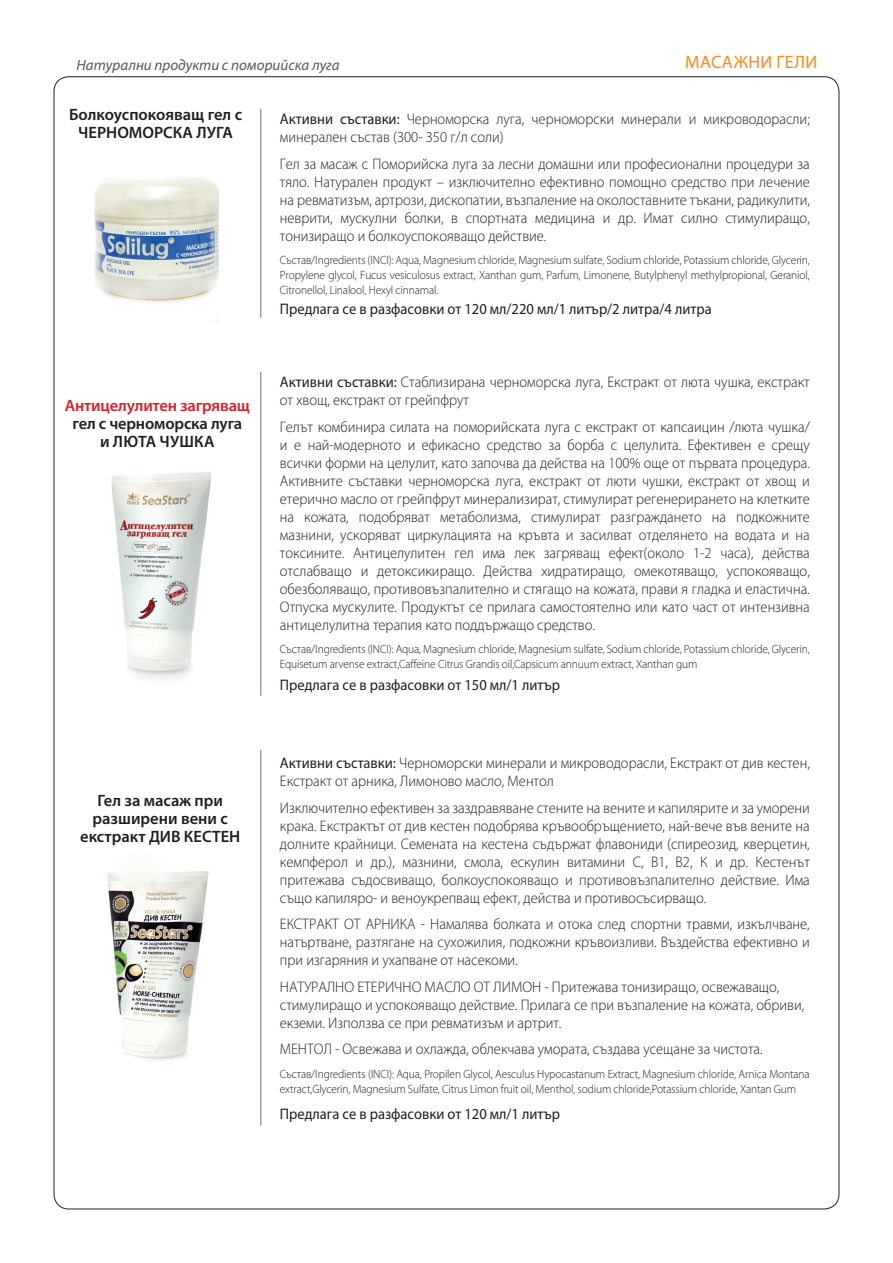
<style>
.page{position:relative;width:893px;height:1263px;background:#fff}
.page>*{position:absolute;margin:0;border:0;box-sizing:border-box;transform-origin:0 0}
.t1{font:18px "Myriad Pro";letter-spacing:.02em;color:#f68c1f}
.t2{font:600 16.5px/18px "Myriad Pro";color:#231f20;text-align:center}
.t3{font:600 16.5px "Myriad Pro";letter-spacing:-.01em;color:#d1232a}
.t4{font:300 15.3px/18px "Myriad Pro";color:#231f20;scale:.95 1}
.t5{font:15.3px "Myriad Pro";color:#231f20;scale:.95 1}
.t6{font:italic 15px "Myriad Pro";color:#57585a}
.t7{font:300 12px/15px "Myriad Pro";letter-spacing:-.01em;color:#231f20;scale:.95 1}
.s1{font-weight:400}
</style>
<div class="page">
<img style="left:111px;top:472px;width:100px;height:208px">
<img style="left:108px;top:871px;width:101px;height:189px">
<hr style="left:260px;top:372px;width:1px;height:324px;background:#808285">
<hr style="left:260px;top:750px;width:1px;height:375px;background:#808285">
<img style="left:94px;top:177px;width:125px;height:145px">
<hr style="left:260px;top:109px;width:1px;height:209px;background:#808285">
<p class="t6" style="left:77px;top:57px;width:265px">Натурални продукти с поморийска луга</p>
<p class="t1" style="left:685px;top:52px;width:134px">МАСАЖНИ ГЕЛИ</p>
<p class="t2" style="left:69px;top:106px;width:175px">Болкоуспокояващ гел с<br>ЧЕРНОМОРСКА ЛУГА</p>
<p class="t3" style="left:65px;top:396px;width:187px">Антицелулитен загряващ</p>
<p class="t2" style="left:72px;top:415px;width:171px">гел с черноморска луга и ЛЮТА ЧУШКА</p>
<p class="t2" style="left:80px;top:792px;width:162px">Гел за масаж при разширени вени с екстракт ДИВ КЕСТЕН</p>
<p class="t4" style="left:280px;top:110px;width:559px"><span class="s1">Активни съставки:</span> Черноморска луга, черноморски минерали и микроводорасли; минерален състав (300- 350 г/л соли)</p>
<p class="t4" style="left:280px;top:155px;width:559px;text-align:justify">Гел за масаж с Поморийска луга за лесни домашни или професионални процедури за тяло. Натурален продукт – изключително ефективно помощно средство при лечение на ревматизъм, артрози, дископатии, възпаление на околоставните тъкани, радикулити, неврити, мускулни болки, в спортната медицина и др. Имат силно стимулиращо, тонизиращо и болкоуспокояващо действие.</p>
<p class="t7" style="left:280px;top:253px;width:559px;text-align:justify">Състав/Ingredients (INCI): Aqua, Magnesium chloride, Magnesium sulfate, Sodium chloride, Potassium chloride, Glycerin, Propylene glycol, Fucus vesiculosus extract, Xanthan gum, Parfum, Limonene, Butylphenyl methylpropional, Geraniol, Citronellol, Linalool, Hexyl cinnamal.</p>
<p class="t5" style="left:280px;top:300px;width:456px">Предлага се в разфасовки от 120 мл/220 мл/1 литър/2 литра/4 литра</p>
<p class="t4" style="left:280px;top:373px;width:559px"><span class="s1">Активни съставки:</span> Стаблизирана черноморска луга, Екстракт от люта чушка, екстракт от хвощ, екстракт от грейпфрут</p>
<p class="t4" style="left:280px;top:418px;width:559px;text-align:justify">Гелът комбинира силата на поморийската луга с екстракт от капсаицин /люта чушка/ и е най-модерното и ефикасно средство за борба с целулита. Ефективен е срещу всички форми на целулит, като започва да действа на 100% още от първата процедура.<br>Активните съставки черноморска луга, екстракт от люти чушки, екстракт от хвощ и етерично масло от грейпфрут минерализират, стимулират регенерирането на клетките на кожата, подобряват метаболизма, стимулират разграждането на подкожните мазнини, ускоряват циркулацията на кръвта и засилват отделянето на водата и на токсините. Антицелулитен гел има лек загряващ ефект(около 1-2 часа), действа отслабващо и детоксикиращо. Действа хидратиращо, омекотяващо, успокояващо, обезболяващо, противовъзпалително и стягащо на кожата, прави я гладка и еластична.<br>Отпуска мускулите. Продуктът се прилага самостоятелно или като част от интензивна антицелулитна терапия като поддържащо средство.</p>
<p class="t7" style="left:280px;top:642px;width:559px">Състав/Ingredients (INCI): Aqua, Magnesium chloride, Magnesium sulfate, Sodium chloride, Potassium chloride, Glycerin,<br>Equisetum arvense extract,Caffeine Citrus Grandis oil,Capsicum annuum extract, Xanthan gum</p>
<p class="t5" style="left:280px;top:677px;width:297px">Предлага се в разфасовки от 150 мл/1 литър</p>
<p class="t4" style="left:280px;top:754px;width:559px"><span class="s1">Активни съставки:</span> Черноморски минерали и микроводорасли, Екстракт от див кестен,<br>Екстракт от арника, Лимоново масло, Ментол</p>
<p class="t4" style="left:280px;top:799px;width:559px;text-align:justify">Изключително ефективен за заздравяване стените на вените и капилярите и за уморени крака. Екстрактът от див кестен подобрява кръвообръщението, най-вече във вените на долните крайници. Семената на кестена съдържат флавониди (спиреозид, кверцетин, кемпферол и др.), мазнини, смола, ескулин витамини С, B1, В2, К и др. Кестенът притежава съдосвиващо, болкоуспокояващо и противовъзпалително действие. Има също капиляро- и веноукрепващ ефект, действа и противосъсирващо.</p>
<p class="t4" style="left:280px;top:915px;width:559px;text-align:justify">ЕКСТРАКТ ОТ АРНИКА - Намалява болката и отока след спортни травми, изкълчване, натъртване, разтягане на сухожилия, подкожни кръвоизливи. Въздейства ефективно и при изгаряния и ухапване от насекоми.</p>
<p class="t4" style="left:280px;top:978px;width:553px">НАТУРАЛНО ЕТЕРИЧНО МАСЛО ОТ ЛИМОН - Притежава тонизиращо, освежаващо, стимулиращо и успокояващо действие. Прилага се при възпаление на кожата, обриви, екземи. Използва се при ревматизъм и артрит.</p>
<p class="t4" style="left:280px;top:1040px;width:510px">МЕНТОЛ - Освежава и охлажда, облекчава умората, създава усещане за чистота.</p>
<p class="t7" style="left:280px;top:1066px;width:559px">Състав/Ingredients (INCI): Aqua, Propilen Glycol, Aesculus Hypocastanum Extract, Magnesium chloride, Arnica Montana extract,Glycerin, Magnesium Sulfate, Citrus Limon fruit oil, Menthol, sodium chloride,Potassium chloride, Xantan Gum</p>
<p class="t5" style="left:280px;top:1106px;width:297px">Предлага се в разфасовки от 120 мл/1 литър</p>
</div>
